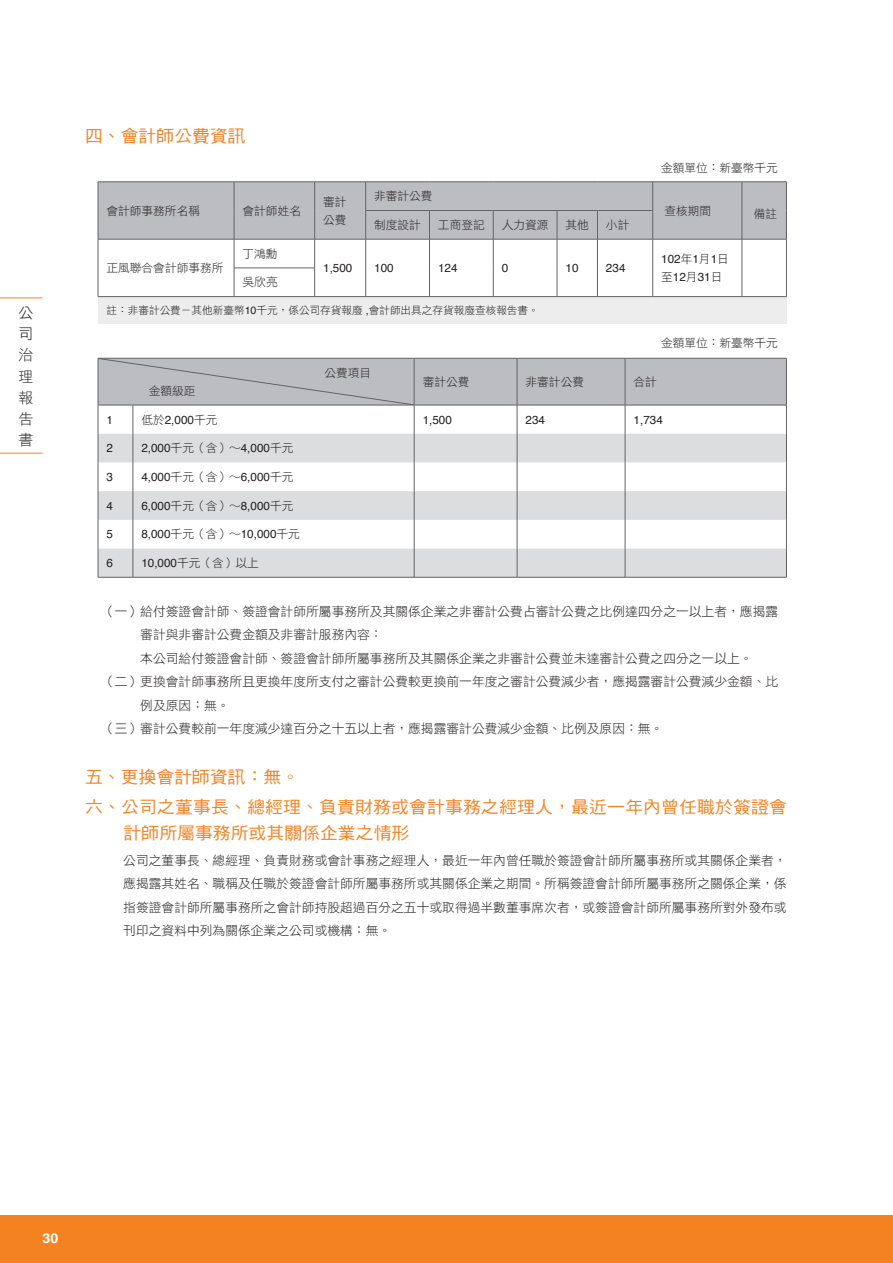
<style>
.page{position:relative;width:893px;height:1263px;background:#fff}
.page>*{position:absolute;margin:0;border:0;box-sizing:border-box;transform-origin:0 0}
.t1{font:16.95px/29.7px "DF Hei Std W5";letter-spacing:.01em;color:#f58220;scale:1.05 1}
.t2{font:14.85px/21.3px "DF Hei Std W3";color:#231f20;text-align:justify}
.t3{font:700 13.5px "Helvetica";color:#fff;scale:1.05 1}
.t4{font:12.75px/23.4px "DF Hei Std W3";color:#231f20;text-align:justify}
.t5{font:11.7px "Helvetica";color:#231f20}
.t6{font:11.7px/18px "DF Hei Std W3";color:#231f20}
.t7{font:10.65px "DF Hei Std W3";color:#231f20}
.s1{font-family:"DF Hei Std W3"}
.s2{font-family:"Helvetica"}
</style>
<div class="page">
<div style="left:0;top:1215px;width:893px;height:48px;background:#f58220"></div>
<hr style="left:0;top:298px;width:43px;height:1px;background:#f58220">
<hr style="left:0;top:453px;width:43px;height:1px;background:#f58220">
<svg style="left:98px;top:181px;width:688px;height:1px"></svg>
<div style="left:98px;top:297px;width:688px;height:27px;background:#ededee"></div>
<hr style="left:98px;top:296px;width:136px;height:1px;background:#636366">
<hr style="left:234px;top:296px;width:81px;height:1px;background:#636366">
<svg style="left:98px;top:182px;width:689px;height:114px"></svg>
<hr style="left:315px;top:296px;width:51px;height:1px;background:#636366">
<hr style="left:366px;top:296px;width:63px;height:1px;background:#636366">
<hr style="left:429px;top:296px;width:64px;height:1px;background:#636366">
<hr style="left:493px;top:296px;width:64px;height:1px;background:#636366">
<hr style="left:557px;top:296px;width:40px;height:1px;background:#636366">
<hr style="left:597px;top:296px;width:56px;height:1px;background:#636366">
<hr style="left:653px;top:296px;width:89px;height:1px;background:#636366">
<hr style="left:742px;top:296px;width:45px;height:1px;background:#636366">
<svg style="left:98px;top:357px;width:688px;height:1px"></svg>
<hr style="left:98px;top:577px;width:35px;height:1px;background:#636366">
<hr style="left:133px;top:577px;width:281px;height:1px;background:#636366">
<hr style="left:414px;top:577px;width:103px;height:1px;background:#636366">
<hr style="left:517px;top:577px;width:108px;height:1px;background:#636366">
<hr style="left:625px;top:577px;width:162px;height:1px;background:#636366">
<svg style="left:98px;top:358px;width:689px;height:219px"></svg>
<p class="t2" style="left:19px;top:301px;width:16px">公司治理報告書</p>
<h1 class="t1" style="left:85px;top:121px;width:155px">四、會計師公費資訊</h1>
<p class="t6" style="left:107px;top:201px;width:95px">會計師事務所名稱</p>
<p class="t6" style="left:243px;top:201px;width:60px">會計師姓名</p>
<p class="t6" style="left:323px;top:192px;width:25px">審計公費</p>
<p class="t6" style="left:374px;top:187px;width:60px">非審計公費</p>
<p class="t6" style="left:374px;top:216px;width:48px">制度設計</p>
<p class="t6" style="left:438px;top:216px;width:48px">工商登記</p>
<p class="t6" style="left:502px;top:216px;width:48px">人力資源</p>
<p class="t6" style="left:566px;top:216px;width:25px">其他</p>
<p class="t6" style="left:606px;top:216px;width:25px">小計</p>
<p class="t6" style="left:661px;top:158px;width:118px">金額單位：新臺幣千元</p>
<p class="t6" style="left:664px;top:201px;width:48px">查核期間</p>
<p class="t6" style="left:754px;top:205px;width:25px">備註</p>
<p class="t6" style="left:243px;top:244px;width:37px">丁鴻勳</p>
<p class="t5" style="left:661px;top:250px;width:69px">102<span class="s1">年</span>1<span class="s1">月</span>1<span class="s1">日</span></p>
<p class="t6" style="left:107px;top:259px;width:118px">正風聯合會計師事務所</p>
<p class="t5" style="left:323px;top:259px;width:31px">1,500</p>
<p class="t5" style="left:374px;top:259px;width:21px">100</p>
<p class="t5" style="left:438px;top:259px;width:21px">124</p>
<p class="t5" style="left:502px;top:259px;width:8px">0</p>
<p class="t5" style="left:566px;top:259px;width:15px">10</p>
<p class="t5" style="left:606px;top:259px;width:21px">234</p>
<p class="t6" style="left:243px;top:273px;width:37px">吳欣亮</p>
<p class="t5" style="left:661px;top:268px;width:63px"><span class="s1">至</span>12<span class="s1">月</span>31<span class="s1">日</span></p>
<p class="t7" style="left:107px;top:305px;width:434px">註：非審計公費－其他新臺幣<span class="s2">10</span>千元，係公司存貨報廢 <span class="s2">,</span>會計師出具之存貨報廢查核報告書。</p>
<p class="t6" style="left:661px;top:334px;width:118px">金額單位：新臺幣千元</p>
<p class="t6" style="left:324px;top:363px;width:48px">公費項目</p>
<p class="t6" style="left:149px;top:381px;width:48px">金額級距</p>
<p class="t6" style="left:423px;top:372px;width:48px">審計公費</p>
<p class="t6" style="left:526px;top:372px;width:60px">非審計公費</p>
<p class="t6" style="left:634px;top:372px;width:25px">合計</p>
<p class="t5" style="left:107px;top:410px;width:8px">1</p>
<p class="t5" style="left:141px;top:410px;width:78px"><span class="s1">低於</span>2,000<span class="s1">千元</span></p>
<p class="t5" style="left:423px;top:410px;width:31px">1,500</p>
<p class="t5" style="left:526px;top:410px;width:21px">234</p>
<p class="t5" style="left:634px;top:410px;width:31px">1,734</p>
<p class="t5" style="left:107px;top:439px;width:8px">2</p>
<p class="t5" style="left:141px;top:439px;width:154px">2,000<span class="s1">千元（含）∼</span>4,000<span class="s1">千元</span></p>
<p class="t5" style="left:107px;top:468px;width:8px">3</p>
<p class="t5" style="left:141px;top:468px;width:154px">4,000<span class="s1">千元（含）∼</span>6,000<span class="s1">千元</span></p>
<p class="t5" style="left:107px;top:497px;width:8px">4</p>
<p class="t5" style="left:141px;top:497px;width:154px">6,000<span class="s1">千元（含）∼</span>8,000<span class="s1">千元</span></p>
<p class="t5" style="left:107px;top:525px;width:8px">5</p>
<p class="t5" style="left:141px;top:525px;width:160px">8,000<span class="s1">千元（含）∼</span>10,000<span class="s1">千元</span></p>
<p class="t5" style="left:107px;top:554px;width:8px">6</p>
<p class="t6" style="left:141px;top:554px;width:119px"><span class="s2">10,000</span>千元（含）以上</p>
<p class="t4" style="left:102px;top:600px;width:678px">（一）給付簽證會計師、簽證會計師所屬事務所及其關係企業之非審計公費占審計公費之比例達四分之一以上者，應揭露</p>
<p class="t4" style="left:140px;top:623px;width:244px">審計與非審計公費金額及非審計服務內容：</p>
<p class="t4" style="left:140px;top:646px;width:614px">本公司給付簽證會計師、簽證會計師所屬事務所及其關係企業之非審計公費並未達審計公費之四分之一以上。</p>
<p class="t4" style="left:102px;top:670px;width:678px">（二）更換會計師事務所且更換年度所支付之審計公費較更換前一年度之審計公費減少者，應揭露審計公費減少金額、比</p>
<p class="t4" style="left:140px;top:693px;width:91px">例及原因：無。</p>
<p class="t4" style="left:102px;top:716px;width:563px">（三）審計公費較前一年度減少達百分之十五以上者，應揭露審計公費減少金額、比例及原因：無。</p>
<h1 class="t1" style="left:85px;top:762px;width:670px">五、更換會計師資訊：無。<br>六、公司之董事長、總經理、負責財務或會計事務之經理人，最近一年內曾任職於簽證會</h1>
<h1 class="t1" style="left:124px;top:817px;width:274px">計師所屬事務所或其關係企業之情形</h1>
<p class="t4" style="left:123px;top:848px;width:665px">公司之董事長、總經理、負責財務或會計事務之經理人，最近一年內曾任職於簽證會計師所屬事務所或其關係企業者，應揭露其姓名、職稱及任職於簽證會計師所屬事務所或其關係企業之期間。所稱簽證會計師所屬事務所之關係企業，係指簽證會計師所屬事務所之會計師持股超過百分之五十或取得過半數董事席次者，或簽證會計師所屬事務所對外發布或刊印之資料中列為關係企業之公司或機構：無。</p>
<p class="t3" style="left:43px;top:1228px;width:17px">30</p>
</div>
